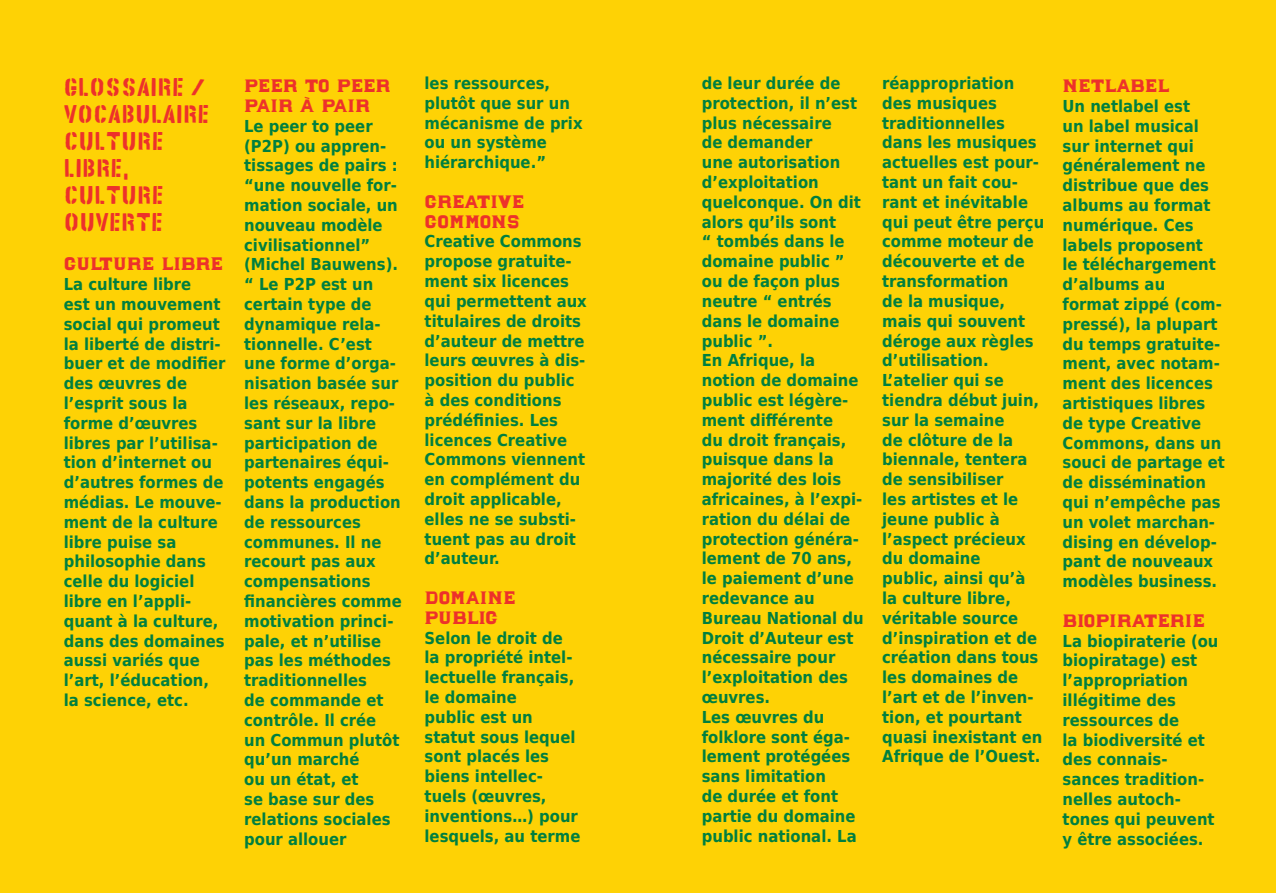
<style>
.page{position:relative;width:1276px;height:893px;background:#fed205}
.page>*{position:absolute;margin:0;border:0;box-sizing:border-box;transform-origin:0 0}
.t1{font:24px/27px "dakar pochoir";color:#ed312a}
.t2{font:19.5px/19.8px "dakar shock";color:#ed312a}
.t3{font:700 16.5px/19.8px "DejaVu Sans Condensed";color:#007f3f}
</style>
<div class="page">
<h1 class="t1" style="left:64px;top:73px;width:147px">GLOSSAIRE /<br>VOCABULAIRE<br>CULTURE<br>LIBRE,<br>CULTURE<br>OUVERTE</h1>
<p class="t2" style="left:64px;top:254px;width:14px">CULTURE</p>
<p class="t2" style="left:161px;top:254px;width:25px">LIBRE</p>
<p class="t3" style="left:64px;top:274px;width:163px">La culture libre<br>est un mouvement social qui promeut la liberté de distri&shy;buer et de modifier des œuvres de l’esprit sous la forme d’œuvres libres par l’utilisa&shy;tion d’internet ou d’autres formes de médias. Le mouve&shy;ment de la culture libre puise sa philosophie dans celle du logiciel libre en l’appli&shy;quant à la culture, dans des domaines aussi variés que l’art, l’éducation, la science, etc.</p>
<p class="t2" style="left:244px;top:76px;width:28px">PEER</p>
<p class="t2" style="left:305px;top:76px;width:60px">TO PEER</p>
<p class="t2" style="left:244px;top:96px;width:26px">PAIR</p>
<p class="t2" style="left:300px;top:96px;width:44px">À PAIR</p>
<p class="t3" style="left:244px;top:115px;width:159px">Le peer to peer (P2P) ou appren&shy;tissages de pairs : “une nouvelle for&shy;mation sociale, un nouveau modèle civilisationnel” (Michel Bauwens). “ Le P2P est un certain type de dynamique rela&shy;tionnelle. C’est une forme d’orga&shy;nisation basée sur les réseaux, repo&shy;sant sur la libre participation de partenaires équi&shy;potents engagés dans la production de ressources communes. Il ne recourt pas aux compensations financières comme motivation princi&shy;pale, et n’utilise pas les méthodes traditionnelles<br>de commande et contrôle. Il crée<br>un Commun plutôt qu’un marché<br>ou un état, et<br>se base sur des relations sociales pour allouer</p>
<p class="t3" style="left:424px;top:73px;width:160px">les ressources, plutôt que sur un mécanisme de prix ou un système hiérarchique.”</p>
<p class="t2" style="left:424px;top:192px;width:26px">CREATI</p>
<p class="t2" style="left:498px;top:192px;width:26px">VE</p>
<p class="t2" style="left:424px;top:211px;width:28px">COMMONS</p>
<p class="t3" style="left:424px;top:231px;width:164px">Creative Commons propose gratuite&shy;ment six licences qui permettent aux titulaires de droits d’auteur de mettre leurs œuvres à dis&shy;position du public à des conditions prédéfinies. Les licences Creative<br>Commons viennent en complément du droit applicable, elles ne se substi&shy;tuent pas au droit d’auteur.</p>
<p class="t2" style="left:424px;top:588px;width:28px">DOMAINE<br>PUBLIC</p>
<p class="t3" style="left:424px;top:627px;width:157px">Selon le droit de la propriété intel&shy;lectuelle français, le domaine<br>public est un statut sous lequel sont placés les biens intellec&shy;tuels (œuvres, inventions…) pour lesquels, au terme</p>
<p class="t3" style="left:702px;top:73px;width:163px">de leur durée de protection, il n’est plus nécessaire<br>de demander<br>une autorisation d’exploitation quelconque. On dit alors qu’ils sont<br>“ tombés dans le domaine public ” ou de façon plus neutre “ entrés dans le domaine public ”.<br>En Afrique, la notion de domaine public est légère&shy;ment différente<br>du droit français, puisque dans la majorité des lois africaines, à l’expi&shy;ration du délai de protection généra&shy;lement de 70 ans, le paiement d’une redevance au<br>Bureau National du<br>Droit d’Auteur est nécessaire pour l’exploitation des œuvres.<br>Les œuvres du folklore sont éga&shy;lement protégées sans limitation<br>de durée et font partie du domaine public national. La</p>
<p class="t3" style="left:882px;top:73px;width:164px">réappropriation des musiques traditionnelles dans les musiques actuelles est pour&shy;tant un fait cou&shy;rant et inévitable qui peut être perçu comme moteur de découverte et de transformation<br>de la musique, mais qui souvent déroge aux règles d’utilisation.<br>L’atelier qui se tiendra début juin, sur la semaine<br>de clôture de la biennale, tentera de sensibiliser<br>les artistes et le jeune public à l’aspect précieux du domaine<br>public, ainsi qu’à la culture libre, véritable source d’inspiration et de création dans tous les domaines de l’art et de l’inven&shy;tion, et pourtant quasi inexistant en<br>Afrique de l’Ouest.</p>
<p class="t2" style="left:1062px;top:76px;width:30px">NETLABEL</p>
<p class="t3" style="left:1062px;top:96px;width:164px">Un netlabel est<br>un label musical sur internet qui généralement ne distribue que des albums au format numérique. Ces labels proposent<br>le téléchargement d’albums au format zippé (com&shy;pressé), la plupart du temps gratuite&shy;ment, avec notam&shy;ment des licences artistiques libres de type Creative<br>Commons, dans un souci de partage et de dissémination qui n’empêche pas un volet marchan&shy;dising en dévelop&shy;pant de nouveaux modèles business.</p>
<p class="t2" style="left:1062px;top:610px;width:28px">BIOPIRATERIE</p>
<p class="t3" style="left:1062px;top:630px;width:157px">La biopiraterie (ou biopiratage) est l’appropriation illégitime des ressources de<br>la biodiversité et des connais&shy;sances tradition&shy;nelles autoch&shy;tones qui peuvent y être associées.</p>
</div>
